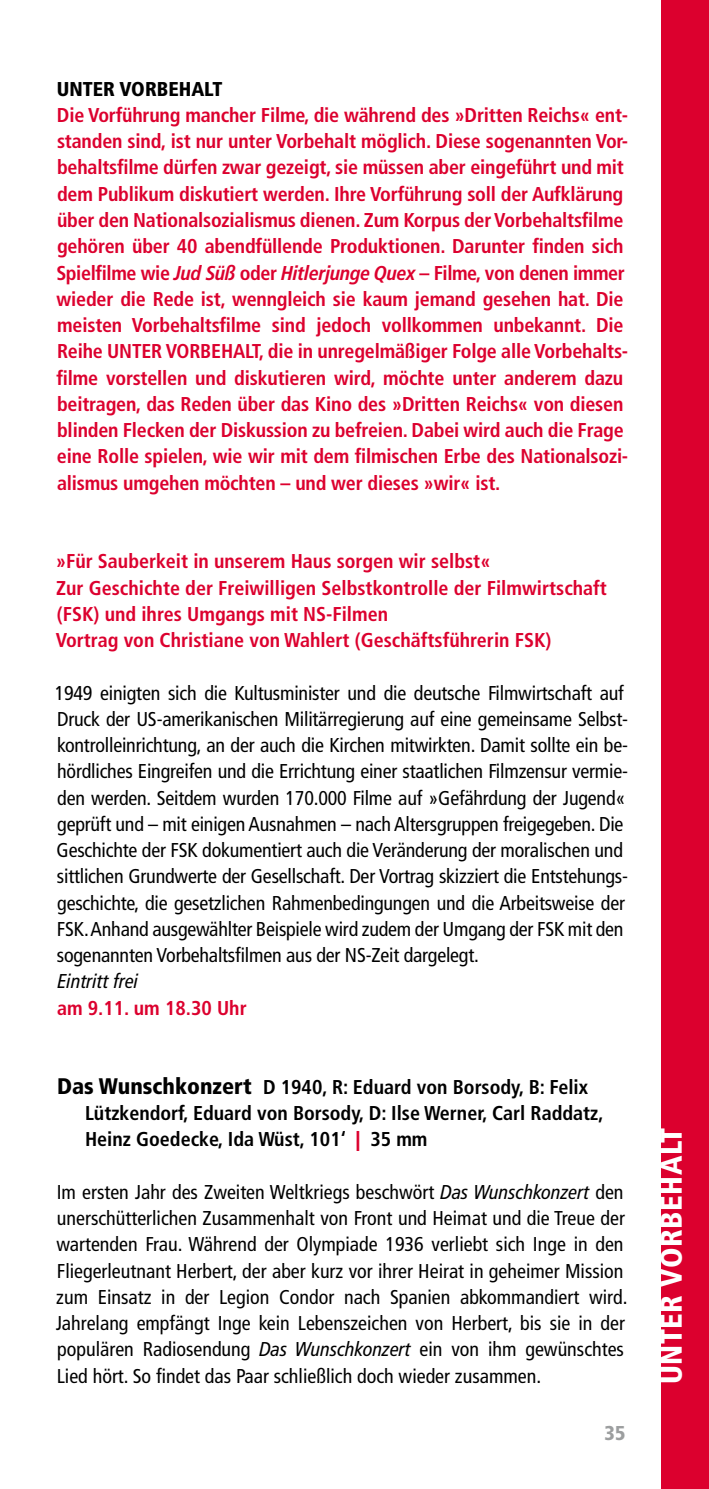
<style>
.page{position:relative;width:709px;height:1489px;background:#fff}
.page>*{position:absolute;margin:0;border:0;box-sizing:border-box;transform-origin:0 0}
.t1{font:900 condensed 30px "Frutiger LT Com";letter-spacing:.02em;color:#fff}
.t2{font:condensed 20px/26.2px "Frutiger LT Com";letter-spacing:-.01em;color:#000}
.t3{font:700 condensed 20px/26.2px "Frutiger LT Com";letter-spacing:-.01em;color:#dc002e}
.t4{font:700 condensed 20px/26.2px "Frutiger LT Com";color:#000}
.t5{font:900 condensed 20px "Frutiger LT Com";color:#000}
.t6{font:italic condensed 20px "Frutiger LT Com";color:#000}
.t7{font:900 condensed 20px "Frutiger LT Com";color:#9c9e9f}
.s1{font-style:italic}
.s2{font-weight:900;font-size:22.5px}
.s3{font-weight:900;font-stretch:normal;color:#dc002e}
</style>
<div class="page">
<div style="left:661px;top:0;width:48px;height:1488px;background:#dc002e"></div>
<p class="t5" style="left:57px;top:77px;width:167px">UNTER VORBEHALT</p>
<p class="t3" style="left:56px;top:102px;width:573px">Die Vorführung mancher Filme, die während des »Dritten Reichs« ent&shy;standen sind, ist nur unter Vorbehalt möglich. Diese sogenannten Vor&shy;behaltsfilme dürfen zwar gezeigt, sie müssen aber eingeführt und mit dem Publikum diskutiert werden. Ihre Vorführung soll der Aufklärung über den Nationalsozialismus dienen. Zum Korpus der Vorbehaltsfilme gehören über 40 abendfüllende Produktionen. Darunter finden sich Spielfilme wie <span class="s1">Jud Süß</span> oder <span class="s1">Hitlerjunge Quex</span> – Filme, von denen immer wieder die Rede ist, wenngleich sie kaum jemand gesehen hat. Die meisten Vorbehaltsfilme sind jedoch vollkommen unbekannt. Die Reihe UNTER VORBEHALT, die in unregelmäßiger Folge alle Vorbehalts&shy;filme vorstellen und diskutieren wird, möchte unter anderem dazu beitragen, das Reden über das Kino des »Dritten Reichs« von diesen blinden Flecken der Diskussion zu befreien. Dabei wird auch die Frage eine Rolle spielen, wie wir mit dem filmischen Erbe des Nationalsozi&shy;alismus umgehen möchten – und wer dieses »wir« ist.</p>
<p class="t3" style="left:56px;top:548px;width:553px">»Für Sauberkeit in unserem Haus sorgen wir selbst«<br>Zur Geschichte der Freiwilligen Selbstkontrolle der Filmwirtschaft (FSK) und ihres Umgangs mit NS-Filmen<br>Vortrag von Christiane von Wahlert (Geschäftsführerin FSK)</p>
<p class="t2" style="left:55px;top:679px;width:574px">1949 einigten sich die Kultusminister und die deutsche Filmwirtschaft auf Druck der US-amerikanischen Militärregierung auf eine gemeinsame Selbst&shy;kontrolleinrichtung, an der auch die Kirchen mitwirkten. Damit sollte ein be&shy;hördliches Eingreifen und die Errichtung einer staatlichen Filmzensur vermie&shy;den werden. Seitdem wurden 170.000 Filme auf »Gefährdung der Jugend« geprüft und – mit einigen Ausnahmen – nach Altersgruppen freigegeben. Die Geschichte der FSK dokumentiert auch die Veränderung der moralischen und sittlichen Grundwerte der Gesellschaft. Der Vortrag skizziert die Entstehungs&shy;geschichte, die gesetzlichen Rahmenbedingungen und die Arbeitsweise der FSK. Anhand ausgewählter Beispiele wird zudem der Umgang der FSK mit den sogenannten Vorbehaltsfilmen aus der NS-Zeit dargelegt.</p>
<p class="t6" style="left:57px;top:969px;width:83px">Eintritt frei</p>
<p class="t3" style="left:57px;top:994px;width:191px">am 9.11. um 18.30 Uhr</p>
<p class="t4" style="left:85px;top:1073px;width:520px;text-indent:-28px"><span class="s2">Das Wunschkonzert</span> D 1940, R: Eduard von Borsody, B: Felix<br>Lützkendorf, Eduard von Borsody, D: Ilse Werner, Carl Raddatz,<br>Heinz Goedecke, Ida Wüst, 101‘ <span class="s3">|</span> 35 mm</p>
<p class="t2" style="left:56px;top:1178px;width:573px">Im ersten Jahr des Zweiten Weltkriegs beschwört <span class="s1">Das Wunschkonzert</span> den unerschütterlichen Zusammenhalt von Front und Heimat und die Treue der wartenden Frau. Während der Olympiade 1936 verliebt sich Inge in den Fliegerleutnant Herbert, der aber kurz vor ihrer Heirat in geheimer Mission zum Einsatz in der Legion Condor nach Spanien abkommandiert wird.<br>Jahrelang empfängt Inge kein Lebenszeichen von Herbert, bis sie in der populären Radiosendung <span class="s1">Das Wunschkonzert</span> ein von ihm gewünschtes Lied hört. So findet das Paar schließlich doch wieder zusammen.</p>
<p class="t7" style="left:604px;top:1420px;width:23px">35</p>
<h1 class="t1" style="left:653px;top:1384px;width:258px;rotate:-90deg">UNTER VORBEHALT</h1>
</div>
